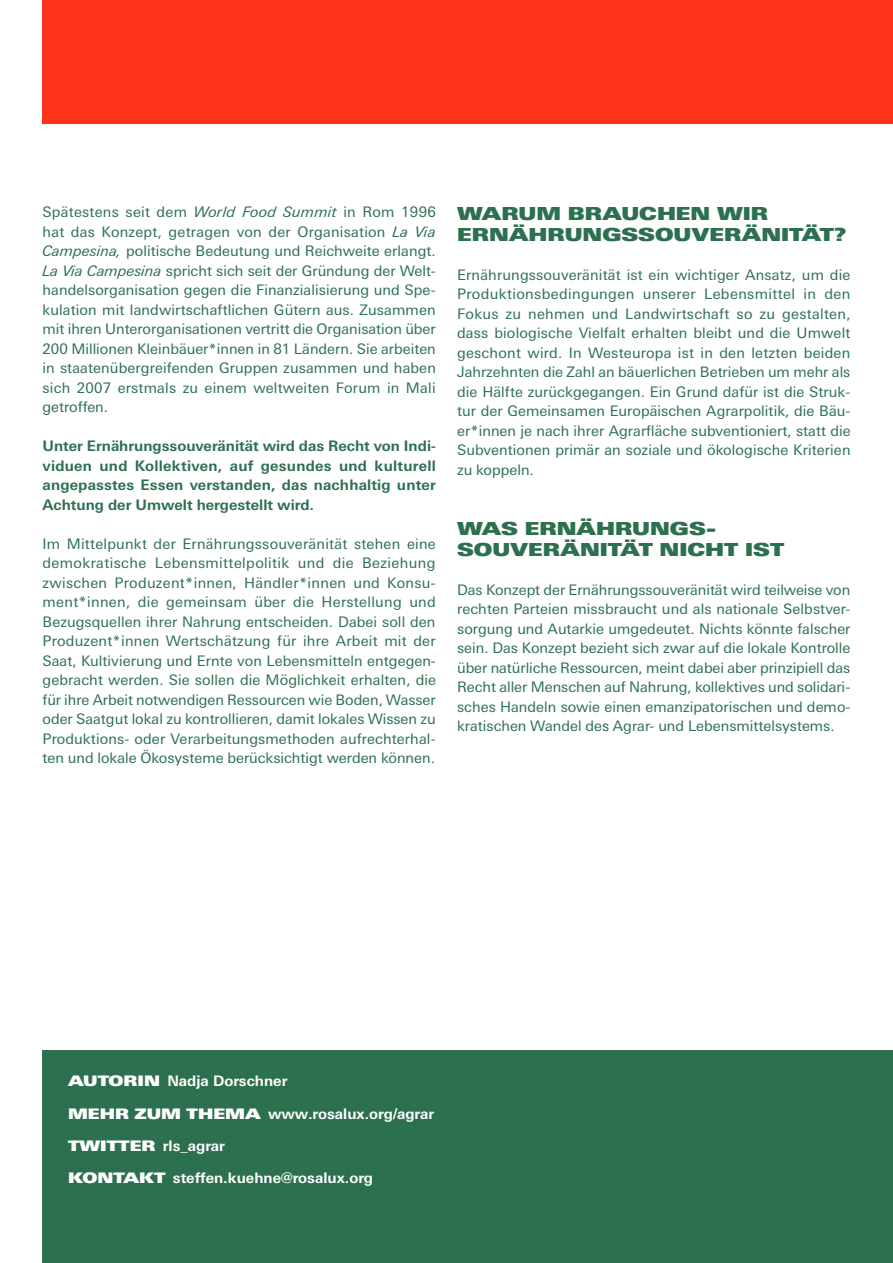
<style>
.page{position:relative;width:893px;height:1263px;background:#fff}
.page>*{position:absolute;margin:0;border:0;box-sizing:border-box;transform-origin:0 0}
.t1{font:18px/21px "Linotype Univers Extd X Black";color:#2d7050}
.t2{font:14.55px/19.5px "Linotype Univers Basic";color:#2d7050;text-align:justify}
.t3{font:700 14.55px/19.5px "Linotype Univers Basic";color:#2d7050;text-align:justify}
.t4{font:700 14.55px "Linotype Univers Basic";color:#fff}
.s1{font-style:italic}
.s2{font-family:"Linotype Univers Extd X Black";font-weight:400}
</style>
<div class="page">
<div style="left:43px;top:1050px;width:850px;height:213px;background:#2d7050"></div>
<div style="left:43px;top:0;width:850px;height:124px;background:#ff3319"></div>
<p class="t2" style="left:43px;top:202px;width:395px">Spätestens seit dem <span class="s1">World Food Summit</span> in Rom 1996 hat das Konzept, getragen von der Organisation <span class="s1">La Via Campesina,</span> politische Bedeutung und Reichweite erlangt.<br><span class="s1">La Via Campesina</span> spricht sich seit der Gründung der Welt&shy;handelsorganisation gegen die Finanzialisierung und Spe&shy;kulation mit landwirtschaftlichen Gütern aus. Zusammen mit ihren Unterorganisationen vertritt die Organisation über 200 Millionen Kleinbäuer*innen in 81 Ländern. Sie arbeiten in staatenübergreifenden Gruppen zusammen und haben sich 2007 erstmals zu einem weltweiten Forum in Mali getroffen.</p>
<p class="t3" style="left:43px;top:436px;width:395px">Unter Ernährungssouveränität wird das Recht von Indi&shy;viduen und Kollektiven, auf gesundes und kulturell angepasstes Essen verstanden, das nachhaltig unter Achtung der Umwelt hergestellt wird.</p>
<p class="t2" style="left:43px;top:534px;width:395px">Im Mittelpunkt der Ernährungssouveränität stehen eine demokratische Lebensmittelpolitik und die Beziehung zwischen Produzent*innen, Händler*innen und Konsu&shy;ment*innen, die gemeinsam über die Herstellung und Bezugsquellen ihrer Nahrung entscheiden. Dabei soll den Produzent*innen Wertschätzung für ihre Arbeit mit der Saat, Kultivierung und Ernte von Lebensmitteln entgegen&shy;gebracht werden. Sie sollen die Möglichkeit erhalten, die für ihre Arbeit notwendigen Ressourcen wie Boden, Wasser oder Saatgut lokal zu kontrollieren, damit lokales Wissen zu Produktions- oder Verarbeitungsmethoden aufrechterhal&shy;ten und lokale Ökosysteme berücksichtigt werden können.</p>
<p class="t1" style="left:457px;top:202px;width:391px">WARUM BRAUCHEN WIR<br>ERNÄHRUNGSSOUVERÄNITÄT?</p>
<p class="t2" style="left:457px;top:265px;width:395px">Ernährungssouveränität ist ein wichtiger Ansatz, um die Produktionsbedingungen unserer Lebensmittel in den Fokus zu nehmen und Landwirtschaft so zu gestalten, dass biologische Vielfalt erhalten bleibt und die Umwelt geschont wird. In Westeuropa ist in den letzten beiden Jahrzehnten die Zahl an bäuerlichen Betrieben um mehr als die Hälfte zurückgegangen. Ein Grund dafür ist die Struk&shy;tur der Gemeinsamen Europäischen Agrarpolitik, die Bäu&shy;er*innen je nach ihrer Agrarfläche subventioniert, statt die Subventionen primär an soziale und ökologische Kriterien zu koppeln.</p>
<p class="t1" style="left:457px;top:517px;width:329px">WAS ERNÄHRUNGS-<br>SOUVERÄNITÄT NICHT IST</p>
<p class="t2" style="left:457px;top:580px;width:395px">Das Konzept der Ernährungssouveränität wird teilweise von rechten Parteien missbraucht und als nationale Selbstver&shy;sorgung und Autarkie umgedeutet. Nichts könnte falscher sein. Das Konzept bezieht sich zwar auf die lokale Kontrolle über natürliche Ressourcen, meint dabei aber prinzipiell das Recht aller Menschen auf Nahrung, kollektives und solidari&shy;sches Handeln sowie einen emanzipatorischen und demo&shy;kratischen Wandel des Agrar- und Lebensmittelsystems.</p>
<p class="t4" style="left:68px;top:1072px;width:221px"><span class="s2">AUTORIN</span> Nadja Dorschner</p>
<p class="t4" style="left:68px;top:1105px;width:368px"><span class="s2">MEHR ZUM THEMA</span> www.rosalux.org/agrar</p>
<p class="t4" style="left:68px;top:1137px;width:159px"><span class="s2">TWITTER</span> rls_agrar</p>
<p class="t4" style="left:68px;top:1169px;width:307px"><span class="s2">KONTAKT</span> steffen.kuehne@rosalux.org</p>
</div>
